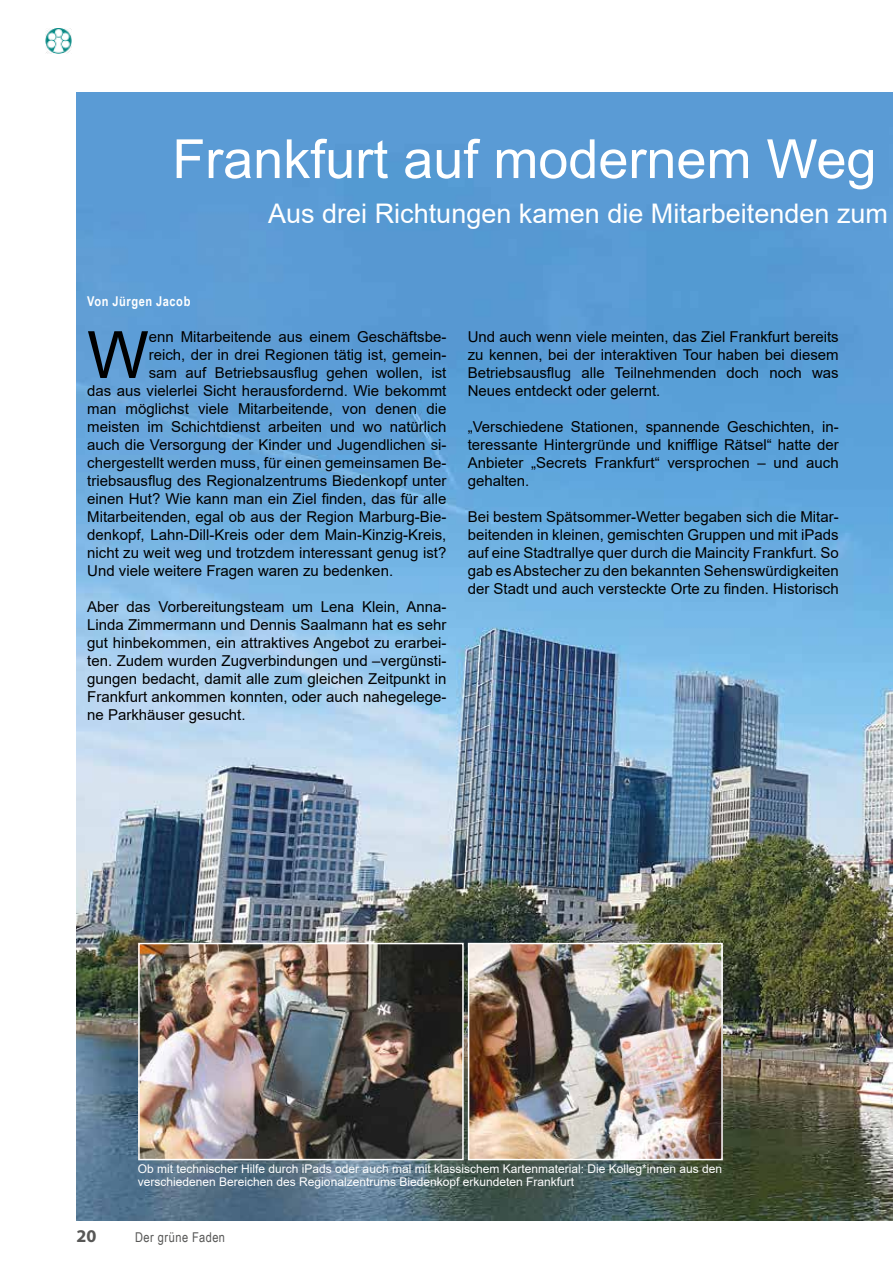
<style>
.page{position:relative;width:893px;height:1263px;background:#fff}
.page>*{position:absolute;margin:0;border:0;box-sizing:border-box;transform-origin:0 0}
.t1{font:65.25px "Arial";color:#000}
.t2{font:54px "Arial";color:#fff}
.t3{font:27px "Arial";color:#fff}
.t4{font:700 18px "Myriad Pro";color:#575756}
.t5{font:15px/18px "Arial";color:#000;text-align:justify}
.t6{font:700 13.5px "Arial Narrow";letter-spacing:.04em;color:#fff}
.t7{font:13.5px "Arial Narrow";letter-spacing:.035em;color:#575756}
.t8{font:12px/13.5px "Arial";color:#fff}
</style>
<div class="page">
<img style="left:77px;top:92px;width:816px;height:1128px">
<img style="left:141px;top:946px;width:320px;height:211px">
<div style="left:138px;top:943px;width:326px;height:217px;border:2px solid #fff"></div>
<img style="left:471px;top:946px;width:249px;height:211px">
<div style="left:468px;top:943px;width:255px;height:217px;border:2px solid #fff"></div>
<img style="left:45px;top:28px;width:26px;height:25px">
<h2 class="t2" style="left:172px;top:122px;width:706px">Frankfurt auf modernem Weg</h2>
<h3 class="t3" style="left:268px;top:195px;width:621px">Aus drei Richtungen kamen die Mitarbeitenden zum</h3>
<p class="t6" style="left:87px;top:291px;width:105px">Von Jürgen Jacob</p>
<h1 class="t1" style="left:87px;top:310px;width:63px">W</h1>
<p class="t5" style="left:149px;top:328px;width:299px">enn Mitarbeitende aus einem Geschäftsbe-</p>
<p class="t5" style="left:149px;top:346px;width:299px">reich, der in drei Regionen tätig ist, gemein-</p>
<p class="t5" style="left:149px;top:364px;width:299px">sam auf Betriebsausflug gehen wollen, ist</p>
<p class="t5" style="left:87px;top:382px;width:361px">das aus vielerlei Sicht herausfordernd. Wie bekommt</p>
<p class="t5" style="left:87px;top:400px;width:361px">man möglichst viele Mitarbeitende, von denen die</p>
<p class="t5" style="left:87px;top:418px;width:361px">meisten im Schichtdienst arbeiten und wo natürlich</p>
<p class="t5" style="left:87px;top:436px;width:361px">auch die Versorgung der Kinder und Jugendlichen si-</p>
<p class="t5" style="left:87px;top:454px;width:361px">chergestellt werden muss, für einen gemeinsamen Be-</p>
<p class="t5" style="left:87px;top:472px;width:361px">triebsausflug des Regionalzentrums Biedenkopf unter</p>
<p class="t5" style="left:87px;top:490px;width:361px">einen Hut? Wie kann man ein Ziel finden, das für alle</p>
<p class="t5" style="left:87px;top:508px;width:361px">Mitarbeitenden, egal ob aus der Region Marburg-Bie-</p>
<p class="t5" style="left:87px;top:526px;width:361px">denkopf, Lahn-Dill-Kreis oder dem Main-Kinzig-Kreis,</p>
<p class="t5" style="left:87px;top:544px;width:361px">nicht zu weit weg und trotzdem interessant genug ist?</p>
<p class="t5" style="left:87px;top:562px;width:307px">Und viele weitere Fragen waren zu bedenken.</p>
<p class="t5" style="left:87px;top:598px;width:361px">Aber das Vorbereitungsteam um Lena Klein, Anna-Linda Zimmermann und Dennis Saalmann hat es sehr gut hinbekommen, ein attraktives Angebot zu erarbei&shy;ten. Zudem wurden Zugverbindungen und –vergünsti&shy;gungen bedacht, damit alle zum gleichen Zeitpunkt in Frankfurt ankommen konnten, oder auch nahegelege&shy;ne Parkhäuser gesucht.</p>
<p class="t5" style="left:468px;top:327px;width:372px">Und auch wenn viele meinten, das Ziel Frankfurt bereits zu kennen, bei der interaktiven Tour haben bei diesem Betriebsausflug alle Teilnehmenden doch noch was Neues entdeckt oder gelernt.</p>
<p class="t5" style="left:468px;top:417px;width:372px">„Verschiedene Stationen, spannende Geschichten, in&shy;teressante Hintergründe und knifflige Rätsel“ hatte der Anbieter „Secrets Frankfurt“ versprochen – und auch gehalten.</p>
<p class="t5" style="left:468px;top:507px;width:372px">Bei bestem Spätsommer-Wetter begaben sich die Mitar&shy;beitenden in kleinen, gemischten Gruppen und mit iPads auf eine Stadtrallye quer durch die Maincity Frankfurt. So gab es Abstecher zu den bekannten Sehenswürdigkeiten der Stadt und auch versteckte Orte zu finden. Historisch</p>
<p class="t8" style="left:138px;top:1162px;width:586px">Ob mit technischer Hilfe durch iPads oder auch mal mit klassischem Kartenmaterial: Die Kolleg*innen aus den verschiedenen Bereichen des Regionalzentrums Biedenkopf erkundeten Frankfurt</p>
<p class="t4" style="left:77px;top:1224px;width:21px">20</p>
<p class="t7" style="left:135px;top:1227px;width:92px">Der grüne Faden</p>
</div>
